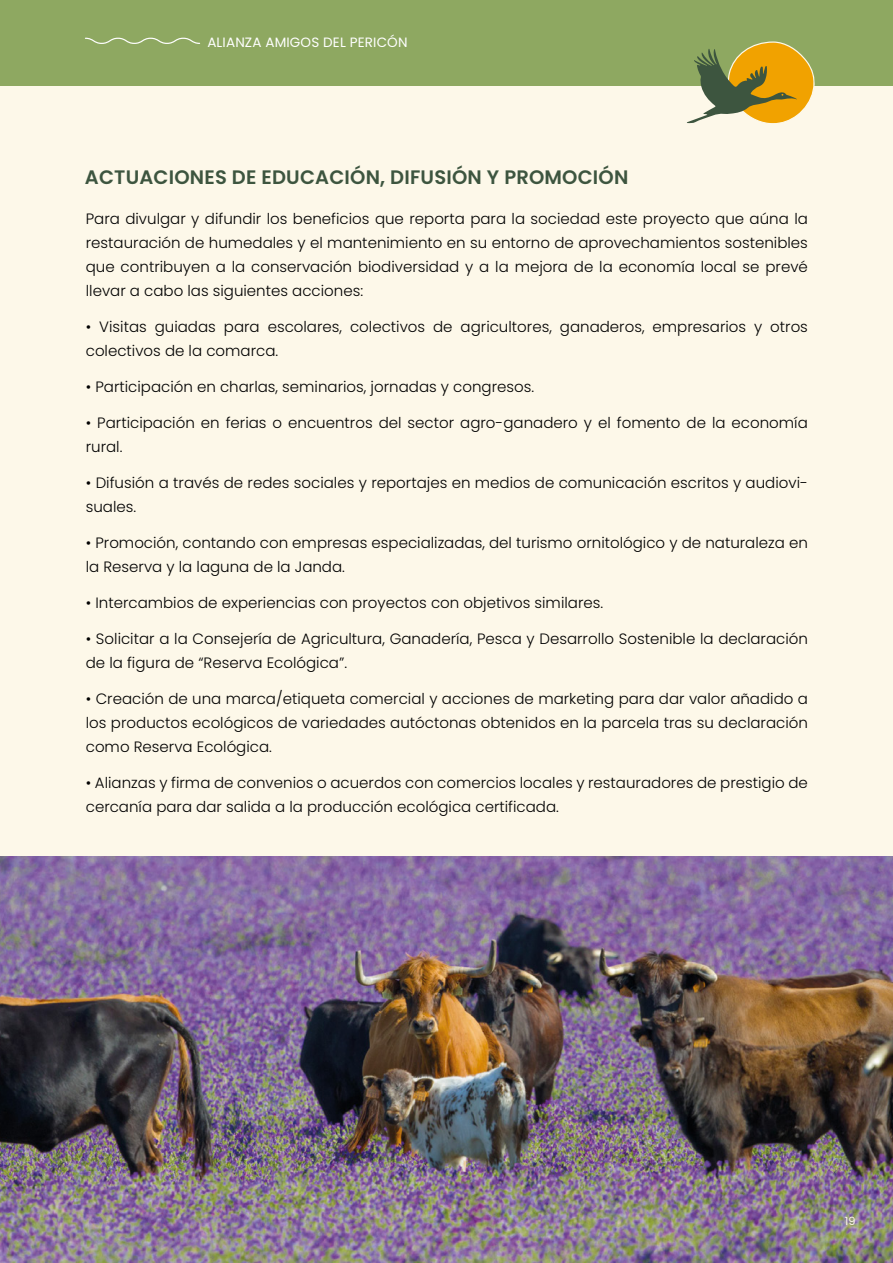
<style>
.page{position:relative;width:893px;height:1263px;background:#fdf8e9}
.page>*{position:absolute;margin:0;border:0;box-sizing:border-box;transform-origin:0 0}
.t1{font:600 19.5px "Poppins";letter-spacing:.01em;color:#3d553f}
.t2{font:300 15px/24px "Poppins";color:#010101}
.t3{font:13.5px "Poppins";letter-spacing:.01em;color:#fff}
.t4{font:11.25px "Poppins";color:#fdf8e9}
</style>
<div class="page">
<img style="left:0;top:856px;width:893px;height:407px">
<div style="left:0;top:0;width:893px;height:85px;background:#8ea861"></div>
<svg style="left:687px;top:41px;width:133px;height:83px"></svg>
<svg style="left:85px;top:37px;width:116px;height:7px"></svg>
<p class="t3" style="left:207px;top:35px;width:202px">ALIANZA AMIGOS DEL PERICÓN</p>
<h1 class="t1" style="left:85px;top:166px;width:545px">ACTUACIONES DE EDUCACIÓN, DIFUSIÓN Y PROMOCIÓN</h1>
<p class="t2" style="left:86px;top:207px;width:724px;text-align:justify">Para divulgar y difundir los beneficios que reporta para la sociedad este proyecto que aúna la restauración de humedales y el mantenimiento en su entorno de aprovechamientos sostenibles que contribuyen a la conservación biodiversidad y a la mejora de la economía local se prevé llevar a cabo las siguientes acciones:</p>
<p class="t2" style="left:86px;top:315px;width:724px">• Visitas guiadas para escolares, colectivos de agricultores, ganaderos, empresarios y otros colectivos de la comarca.</p>
<p class="t2" style="left:86px;top:375px;width:450px">• Participación en charlas, seminarios, jornadas y congresos.</p>
<p class="t2" style="left:86px;top:411px;width:724px">• Participación en ferias o encuentros del sector agro-ganadero y el fomento de la economía rural.</p>
<p class="t2" style="left:86px;top:471px;width:724px">• Difusión a través de redes sociales y reportajes en medios de comunicación escritos y audiovi&shy;suales.</p>
<p class="t2" style="left:86px;top:531px;width:724px">• Promoción, contando con empresas especializadas, del turismo ornitológico y de naturaleza en la Reserva y la laguna de la Janda.</p>
<p class="t2" style="left:86px;top:591px;width:519px">• Intercambios de experiencias con proyectos con objetivos similares.</p>
<p class="t2" style="left:86px;top:627px;width:724px">• Solicitar a la Consejería de Agricultura, Ganadería, Pesca y Desarrollo Sostenible la declaración de la figura de “Reserva Ecológica”.</p>
<p class="t2" style="left:86px;top:687px;width:724px;text-align:justify">• Creación de una marca/etiqueta comercial y acciones de marketing para dar valor añadido a los productos ecológicos de variedades autóctonas obtenidos en la parcela tras su declaración como Reserva Ecológica.</p>
<p class="t2" style="left:86px;top:771px;width:724px">• Alianzas y firma de convenios o acuerdos con comercios locales y restauradores de prestigio de cercanía para dar salida a la producción ecológica certificada.</p>
<p class="t4" style="left:845px;top:1214px;width:12px">19</p>
</div>
